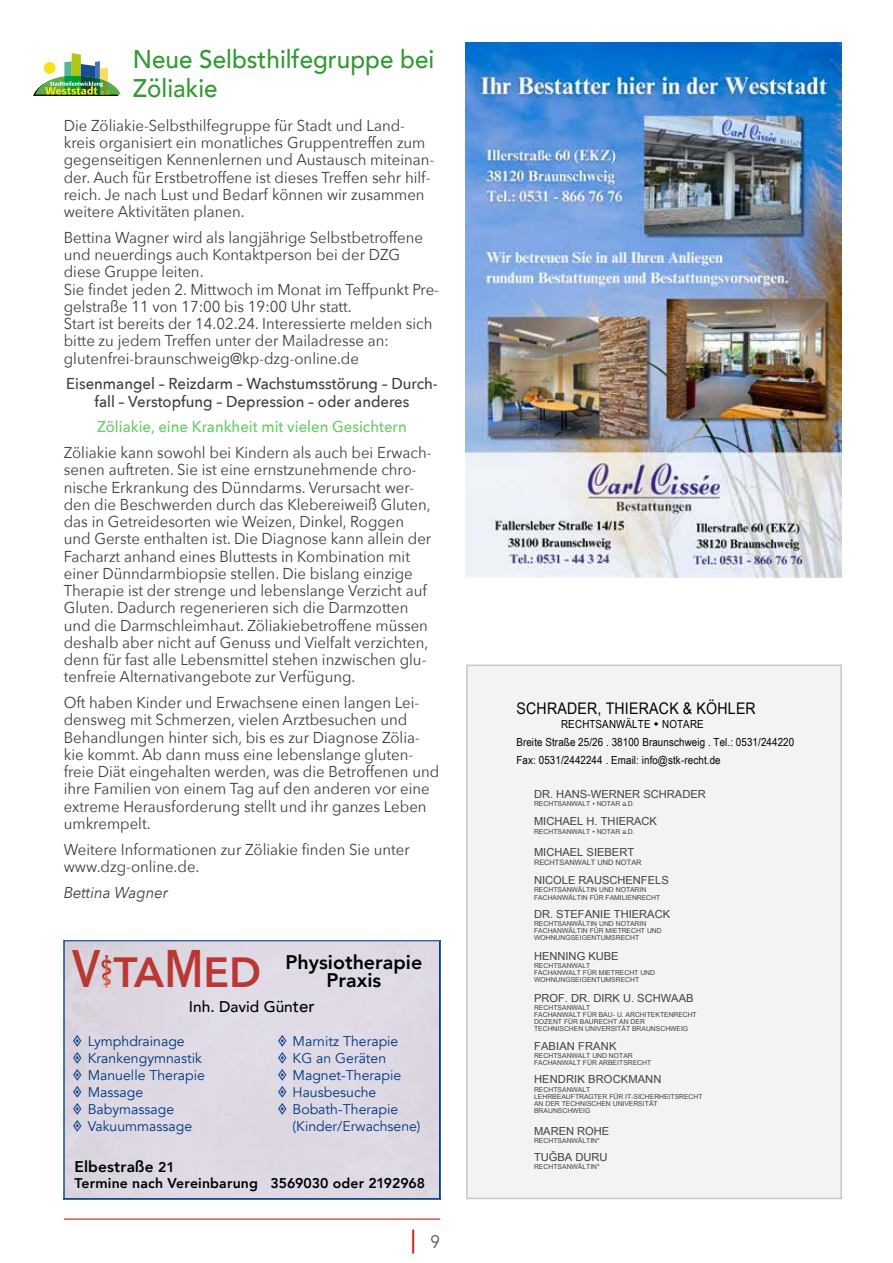
<style>
.page{position:relative;width:893px;height:1263px;background:#fff}
.page>*{position:absolute;margin:0;border:0;box-sizing:border-box;transform-origin:0 0}
.t1{font:800 42.15px "Avenir";color:#ba3833}
.Überschrift_rot{font:500 25.5px/28.5px "Avenir";color:#393;scale:.95 1}
.t2{font:25.5px "Arial";color:#cb1a1a;scale:.95 1}
.t3{font:800 19.65px/18.3px "Avenir";color:#000;text-align:center}
.t4{font:16.05px "Arial Narrow";letter-spacing:.01em;color:#000;scale:1.08 1}
.Text{font:15.75px/17.2px "Avenir Next";color:#3e3d40;scale:.95 1}
.Text_medium{font:500 15.75px/17.2px "Avenir Next";color:#3e3d40;text-align:center;scale:.95 1}
.Text_medium-2{font:500 15.75px "Avenir Next";color:#6c6;scale:.95 1}
.Text_kursiv{font:italic 15.75px "Avenir Next";color:#3e3d40;scale:.95 1}
.t5{font:500 15.45px "Avenir";color:#000}
.t6{font:800 15.45px "Avenir";letter-spacing:.01em;color:#000}
.t7{font:14.1px/16.8px "Avenir";color:#003882}
.t8{font:800 14.1px "Avenir";letter-spacing:.01em;color:#000}
.t9{font:11.1px "Arial Unicode MS";color:#414043}
.t10{font:11.1px/17.9px "Arial Narrow";letter-spacing:.01em;color:#000;scale:1.07 1}
.t11{font:7.35px "Arial Unicode MS";color:#414043}
.t12{font:6.75px/7.1px "Arial Unicode MS";letter-spacing:-.005em;color:#414043}
.s1{font-size:52.65px}
.s2{font-size:16.8px}
.s3{font-size:14.1px}
.s4{font-family:"Avenir";font-size:18px;color:#555658}
</style>
<div class="page">
<hr style="left:64px;top:1219px;width:376px;height:1px;background:#c50000">
<div style="left:467px;top:665px;width:374px;height:533px;background:#f3f3f1"></div>
<div style="left:466px;top:664px;width:376px;height:535px;border:2px solid #c6c7bf"></div>
<img style="left:466px;top:43px;width:376px;height:534px">
<svg style="left:33px;top:53px;width:88px;height:43px"></svg>
<div style="left:64px;top:940px;width:376px;height:257px;background:#ded9e4"></div>
<div style="left:64px;top:941px;width:376px;height:258px;border:1px solid #003882"></div>
<svg style="left:73px;top:1035px;width:9px;height:79px"></svg>
<svg style="left:73px;top:1120px;width:9px;height:11px"></svg>
<svg style="left:278px;top:1035px;width:8px;height:79px"></svg>
<h1 class="Überschrift_rot" style="left:133px;top:44px;width:319px">Neue Selbsthilfegruppe bei<br>Zöliakie</h1>
<p class="Text" style="left:64px;top:116px;width:392px">Die Zöliakie-Selbsthilfegruppe für Stadt und Land&shy;kreis organisiert ein monatliches Gruppentreffen zum gegenseitigen Kennenlernen und Austausch miteinan&shy;der. Auch für Erstbetroffene ist dieses Treffen sehr hilf&shy;reich. Je nach Lust und Bedarf können wir zusammen weitere Aktivitäten planen.</p>
<p class="Text" style="left:64px;top:228px;width:396px">Bettina Wagner wird als langjährige Selbstbetroffene und neuerdings auch Kontaktperson bei der DZG diese Gruppe leiten.<br>Sie findet jeden 2. Mittwoch im Monat im Teffpunkt Pre&shy;gelstraße 11 von 17:00 bis 19:00 Uhr statt.<br>Start ist bereits der 14.02.24. Interessierte melden sich bitte zu jedem Treffen unter der Mailadresse an: glutenfrei-braunschweig@kp-dzg-online.de</p>
<p class="Text_medium" style="left:66px;top:375px;width:393px">Eisenmangel – Reizdarm – Wachstumsstörung – Durch&shy;fall – Verstopfung – Depression – oder anderes</p>
<p class="Text_medium-2" style="left:97px;top:413px;width:327px">Zöliakie, eine Krankheit mit vielen Gesichtern</p>
<p class="Text" style="left:64px;top:443px;width:389px">Zöliakie kann sowohl bei Kindern als auch bei Erwach&shy;senen auftreten. Sie ist eine ernstzunehmende chro&shy;nische Erkrankung des Dünndarms. Verursacht wer&shy;den die Beschwerden durch das Klebereiweiß Gluten, das in Getreidesorten wie Weizen, Dinkel, Roggen und Gerste enthalten ist. Die Diagnose kann allein der Facharzt anhand eines Bluttests in Kombination mit einer Dünndarmbiopsie stellen. Die bislang einzige Therapie ist der strenge und lebenslange Verzicht auf Gluten. Dadurch regenerieren sich die Darmzotten und die Darmschleimhaut. Zöliakiebetroffene müssen deshalb aber nicht auf Genuss und Vielfalt verzichten, denn für fast alle Lebensmittel stehen inzwischen glu&shy;tenfreie Alternativangebote zur Verfügung.</p>
<p class="Text" style="left:64px;top:693px;width:397px">Oft haben Kinder und Erwachsene einen langen Lei&shy;densweg mit Schmerzen, vielen Arztbesuchen und Behandlungen hinter sich, bis es zur Diagnose Zölia&shy;kie kommt. Ab dann muss eine lebenslange gluten&shy;freie Diät eingehalten werden, was die Betroffenen und ihre Familien von einem Tag auf den anderen vor eine extreme Herausforderung stellt und ihr ganzes Leben umkrempelt.</p>
<p class="Text" style="left:64px;top:840px;width:366px">Weitere Informationen zur Zöliakie finden Sie unter www.dzg-online.de.</p>
<p class="Text_kursiv" style="left:64px;top:879px;width:111px">Bettina Wagner</p>
<p class="t1" style="left:72px;top:939px;width:190px"><span class="s1">V</span> TA<span class="s1">M</span>ED</p>
<p class="t3" style="left:286px;top:953px;width:138px">Physiotherapie<br>Praxis</p>
<p class="t5" style="left:189px;top:993px;width:127px">Inh. David Gün<span class="s2">ter</span></p>
<p class="t7" style="left:293px;top:1033px;width:130px">Marnitz Therapie<br>KG an Geräten<br>Magnet-Therapie<br>Hausbesuche<br>Bobath-Therapie (Kinder/Erwachsene)</p>
<p class="t7" style="left:88px;top:1033px;width:119px">Lymphdrainage<br>Krankengymnastik<br>Manuelle Therapie<br>Massage<br>Babymassage<br>Vakuummassage</p>
<p class="t6" style="left:75px;top:1155px;width:102px">Elbestraße <span class="s3">21</span></p>
<p class="t8" style="left:75px;top:1172px;width:352px">Termine nach Vereinbarung 3569030 oder 2192968</p>
<h2 class="t2" style="left:410px;top:1222px;width:33px">| <span class="s4">9</span></h2>
<p class="t4" style="left:517px;top:696px;width:223px">SCHRADER, THIERACK &amp; KÖHLER</p>
<p class="t10" style="left:517px;top:715px;width:261px;text-indent:45px">RECHTSANWÄLTE • NOTARE<br>Breite Straße 25/26 . 38100 Braunschweig . Tel.: 0531/244220<br>Fax: 0531/2442244 . Email: info@stk-recht.de</p>
<p class="t9" style="left:534px;top:786px;width:173px">DR. HANS-WERNER SCHRADER</p>
<p class="t12" style="left:534px;top:800px;width:102px">RECHTSANWALT • NOTAR a.D.</p>
<p class="t9" style="left:534px;top:813px;width:124px">MICHAEL H. THIERACK</p>
<p class="t12" style="left:534px;top:828px;width:102px">RECHTSANWALT • NOTAR a.D.</p>
<p class="t9" style="left:534px;top:844px;width:102px">MICHAEL SIEBERT</p>
<p class="t11" style="left:534px;top:857px;width:109px">RECHTSANWALT UND NOTAR</p>
<p class="t9" style="left:534px;top:872px;width:136px">NICOLE RAUSCHENFELS</p>
<p class="t12" style="left:534px;top:886px;width:128px">RECHTSANWÄLTIN UND NOTARIN<br>FACHANWÄLTIN FÜR FAMILIENRECHT</p>
<p class="t9" style="left:534px;top:906px;width:138px">DR. STEFANIE THIERACK</p>
<p class="t12" style="left:534px;top:920px;width:129px">RECHTSANWÄLTIN UND NOTARIN<br>FACHANWÄLTIN FÜR MIETRECHT UND<br>WOHNUNGSEIGENTUMSRECHT</p>
<p class="t9" style="left:534px;top:948px;width:86px">HENNING KUBE</p>
<p class="t12" style="left:534px;top:962px;width:123px">RECHTSANWALT<br>FACHANWALT FÜR MIETRECHT UND<br>WOHNUNGSEIGENTUMSRECHT</p>
<p class="t9" style="left:534px;top:990px;width:161px">PROF. DR. DIRK U. SCHWAAB</p>
<p class="t12" style="left:534px;top:1004px;width:164px">RECHTSANWALT<br>FACHANWALT FÜR BAU- U. ARCHITEKTENRECHT<br>DOZENT FÜR BAURECHT AN DER<br>TECHNISCHEN UNIVERSITÄT BRAUNSCHWEIG</p>
<p class="t9" style="left:534px;top:1038px;width:84px">FABIAN FRANK</p>
<p class="t12" style="left:534px;top:1052px;width:119px">RECHTSANWALT UND NOTAR<br>FACHANWALT FÜR ARBEITSRECHT</p>
<p class="t9" style="left:534px;top:1071px;width:129px">HENDRIK BROCKMANN</p>
<p class="t12" style="left:534px;top:1085px;width:170px">RECHTSANWALT<br>LEHRBEAUFTRAGTER FÜR IT-SICHERHEITSRECHT<br>AN DER TECHNISCHEN UNIVERSITÄT<br>BRAUNSCHWEIG</p>
<p class="t9" style="left:534px;top:1123px;width:77px">MAREN ROHE</p>
<p class="t12" style="left:534px;top:1137px;width:67px">RECHTSANWÄLTIN*</p>
<p class="t9" style="left:534px;top:1149px;width:75px">TUĞBA DURU</p>
<p class="t12" style="left:534px;top:1163px;width:67px">RECHTSANWÄLTIN*</p>
</div>
